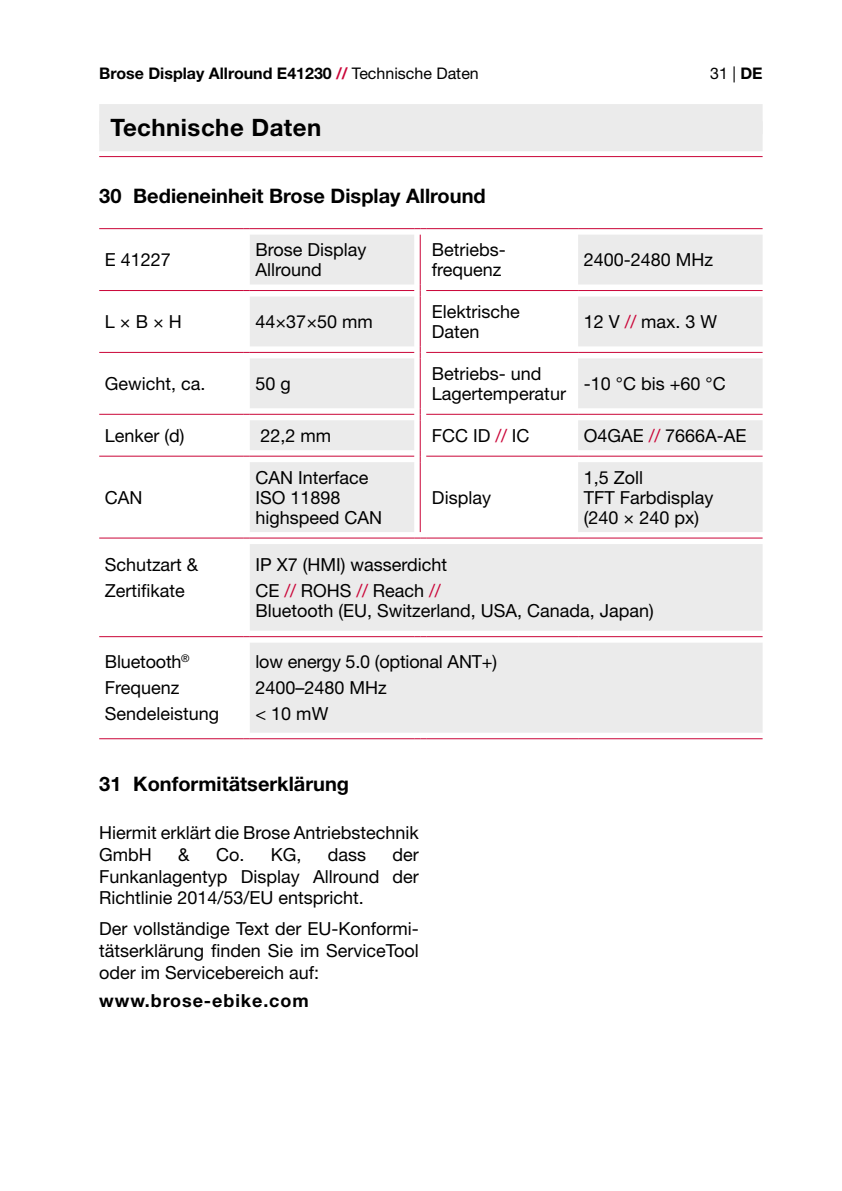
<style>
.page{position:relative;width:842px;height:1191px;background:#fff}
.page>*{position:absolute;margin:0;border:0;box-sizing:border-box;transform-origin:0 0}
.t1{font:700 24px "Helvetica Neue LT Pro";letter-spacing:.02em;color:#000}
.t2{font:700 20px "Helvetica Neue LT Pro";color:#000}
.t3{font:18px/20px "Helvetica Neue LT Pro";color:#000}
.t4{font:700 18px "Helvetica Neue LT Pro";letter-spacing:.05em;color:#000}
.t5{font:700 16px "Helvetica Neue LT Std";color:#000}
.t6{font:16px "Helvetica Neue LT Std";color:#000}
.s1{color:#ca0538}
.s2{font-weight:400}
.s3{font-weight:700}
</style>
<div class="page">
<div style="left:99px;top:121px;width:664px;height:30px;background:#ebebeb"></div>
<div style="left:99px;top:104px;width:664px;height:30px;background:#ebebeb"></div>
<hr style="left:99px;top:156px;width:664px;height:1px;background:#ca0538">
<svg style="left:250px;top:235px;width:513px;height:497px;fill:#ebebeb"></svg>
<hr style="left:99px;top:228px;width:145px;height:1px;background:#ca0538">
<hr style="left:250px;top:228px;width:164px;height:1px;background:#ca0538">
<svg style="left:414px;top:228px;width:12px;height:1px"></svg>
<hr style="left:426px;top:228px;width:152px;height:1px;background:#ca0538">
<hr style="left:578px;top:228px;width:185px;height:1px;background:#ca0538">
<hr style="left:99px;top:290px;width:145px;height:1px;background:#ca0538">
<hr style="left:250px;top:290px;width:164px;height:1px;background:#ca0538">
<hr style="left:426px;top:290px;width:152px;height:1px;background:#ca0538">
<hr style="left:578px;top:290px;width:185px;height:1px;background:#ca0538">
<hr style="left:99px;top:352px;width:145px;height:1px;background:#ca0538">
<hr style="left:250px;top:352px;width:164px;height:1px;background:#ca0538">
<hr style="left:426px;top:352px;width:152px;height:1px;background:#ca0538">
<hr style="left:578px;top:352px;width:185px;height:1px;background:#ca0538">
<hr style="left:99px;top:414px;width:145px;height:1px;background:#ca0538">
<hr style="left:250px;top:414px;width:164px;height:1px;background:#ca0538">
<hr style="left:426px;top:414px;width:152px;height:1px;background:#ca0538">
<hr style="left:578px;top:414px;width:185px;height:1px;background:#ca0538">
<hr style="left:99px;top:456px;width:145px;height:1px;background:#ca0538">
<hr style="left:250px;top:456px;width:164px;height:1px;background:#ca0538">
<hr style="left:426px;top:456px;width:152px;height:1px;background:#ca0538">
<hr style="left:578px;top:456px;width:185px;height:1px;background:#ca0538">
<hr style="left:99px;top:738px;width:145px;height:1px;background:#ca0538">
<hr style="left:250px;top:738px;width:164px;height:1px;background:#ca0538">
<svg style="left:414px;top:738px;width:12px;height:1px"></svg>
<hr style="left:426px;top:738px;width:152px;height:1px;background:#ca0538">
<hr style="left:578px;top:738px;width:185px;height:1px;background:#ca0538">
<hr style="left:420px;top:235px;width:1px;height:49px;background:#ca0538">
<svg style="left:420px;top:284px;width:1px;height:12px"></svg>
<hr style="left:420px;top:296px;width:1px;height:50px;background:#ca0538">
<svg style="left:420px;top:346px;width:1px;height:12px"></svg>
<hr style="left:420px;top:358px;width:1px;height:50px;background:#ca0538">
<svg style="left:420px;top:408px;width:1px;height:12px"></svg>
<hr style="left:420px;top:420px;width:1px;height:30px;background:#ca0538">
<svg style="left:420px;top:450px;width:1px;height:12px"></svg>
<hr style="left:420px;top:462px;width:1px;height:70px;background:#ca0538">
<hr style="left:99px;top:537px;width:145px;height:1px;background:#ca0538">
<hr style="left:250px;top:537px;width:164px;height:1px;background:#ca0538">
<hr style="left:426px;top:537px;width:152px;height:1px;background:#ca0538">
<hr style="left:578px;top:537px;width:185px;height:1px;background:#ca0538">
<hr style="left:99px;top:636px;width:145px;height:1px;background:#ca0538">
<hr style="left:250px;top:636px;width:164px;height:1px;background:#ca0538">
<hr style="left:426px;top:636px;width:152px;height:1px;background:#ca0538">
<hr style="left:578px;top:636px;width:185px;height:1px;background:#ca0538">
<svg style="left:414px;top:537px;width:12px;height:1px"></svg>
<svg style="left:414px;top:636px;width:12px;height:1px"></svg>
<p class="t5" style="left:99px;top:64px;width:381px">Brose Display Allround E41230 <span class="s1">//</span> <span class="s2">Technische Daten</span></p>
<p class="t6" style="left:710px;top:64px;width:54px">31 | <span class="s3">DE</span></p>
<h1 class="t1" style="left:111px;top:113px;width:212px">Technische Daten</h1>
<p class="t2" style="left:99px;top:184px;width:388px">30 Bedieneinheit Brose Display Allround</p>
<p class="t3" style="left:105px;top:249px;width:68px">E 41227</p>
<p class="t3" style="left:255px;top:239px;width:113px">Brose Display<br>Allround</p>
<p class="t3" style="left:432px;top:239px;width:74px">Betriebs&shy;frequenz</p>
<p class="t3" style="left:584px;top:249px;width:131px">2400-2480 MHz</p>
<p class="t3" style="left:105px;top:311px;width:78px">L × B × H</p>
<p class="t3" style="left:255px;top:311px;width:119px">44×37×50 mm</p>
<p class="t3" style="left:432px;top:301px;width:90px">Elektrische<br>Daten</p>
<p class="t3" style="left:584px;top:311px;width:135px">12 V <span class="s1">//</span> max. 3 W</p>
<p class="t3" style="left:105px;top:373px;width:102px">Gewicht, ca.</p>
<p class="t3" style="left:255px;top:373px;width:37px">50 g</p>
<p class="t3" style="left:432px;top:363px;width:136px">Betriebs- und<br>Lagertemperatur</p>
<p class="t3" style="left:584px;top:373px;width:143px">-10 °C bis +60 °C</p>
<p class="t3" style="left:105px;top:425px;width:81px">Lenker (d)</p>
<p class="t3" style="left:261px;top:425px;width:72px">22,2 mm</p>
<p class="t3" style="left:432px;top:425px;width:99px">FCC ID <span class="s1">//</span> IC</p>
<p class="t3" style="left:584px;top:425px;width:164px">O4GAE <span class="s1">//</span> 7666A-AE</p>
<p class="t3" style="left:105px;top:487px;width:39px">CAN</p>
<p class="t3" style="left:256px;top:467px;width:128px">CAN Interface<br>ISO 11898 highspeed CAN</p>
<p class="t3" style="left:432px;top:487px;width:61px">Display</p>
<p class="t3" style="left:584px;top:467px;width:131px">1,5 Zoll<br>TFT Farbdisplay (240 × 240 px)</p>
<p class="t3" style="left:105px;top:551px;width:95px;line-height:25.6px">Schutzart &amp;<br>Zertifikate</p>
<p class="t3" style="left:256px;top:551px;width:193px;line-height:25.6px">IP X7 (HMI) wasserdicht<br>CE <span class="s1">//</span> ROHS <span class="s1">//</span> Reach <span class="s1">//</span></p>
<p class="t3" style="left:256px;top:600px;width:400px">Bluetooth (EU, Switzerland, USA, Canada, Japan)</p>
<p class="t3" style="left:105px;top:649px;width:116px;line-height:25.6px">Bluetooth<sup>®<br></sup>Frequenz<br>Sendeleistung</p>
<p class="t3" style="left:255px;top:649px;width:243px;line-height:25.6px">low energy 5.0 (optional ANT+)<br>2400–2480 MHz<br>&lt; 10 mW</p>
<p class="t2" style="left:99px;top:772px;width:251px">31 Konformitätserklärung</p>
<p class="t3" style="left:99px;top:822px;width:321px;line-height:21.6px">Hiermit erklärt die Brose Antriebstechnik<br>GmbH</p>
<p class="t3" style="left:178px;top:844px;width:13px">&amp;</p>
<p class="t3" style="left:216px;top:844px;width:87px">Co. KG,</p>
<p class="t3" style="left:328px;top:844px;width:40px">dass</p>
<p class="t3" style="left:99px;top:843px;width:321px;line-height:21.6px;text-align:justify;text-indent:293px">der Funkanlagentyp Display Allround der Richtlinie 2014/53/EU entspricht.</p>
<p class="t3" style="left:99px;top:918px;width:321px;line-height:21.6px;text-align:justify">Der vollständige Text der EU-Konformi&shy;tätserklärung finden Sie im ServiceTool oder im Servicebereich auf:</p>
<p class="t4" style="left:99px;top:990px;width:211px">www.brose-ebike.com</p>
</div>
